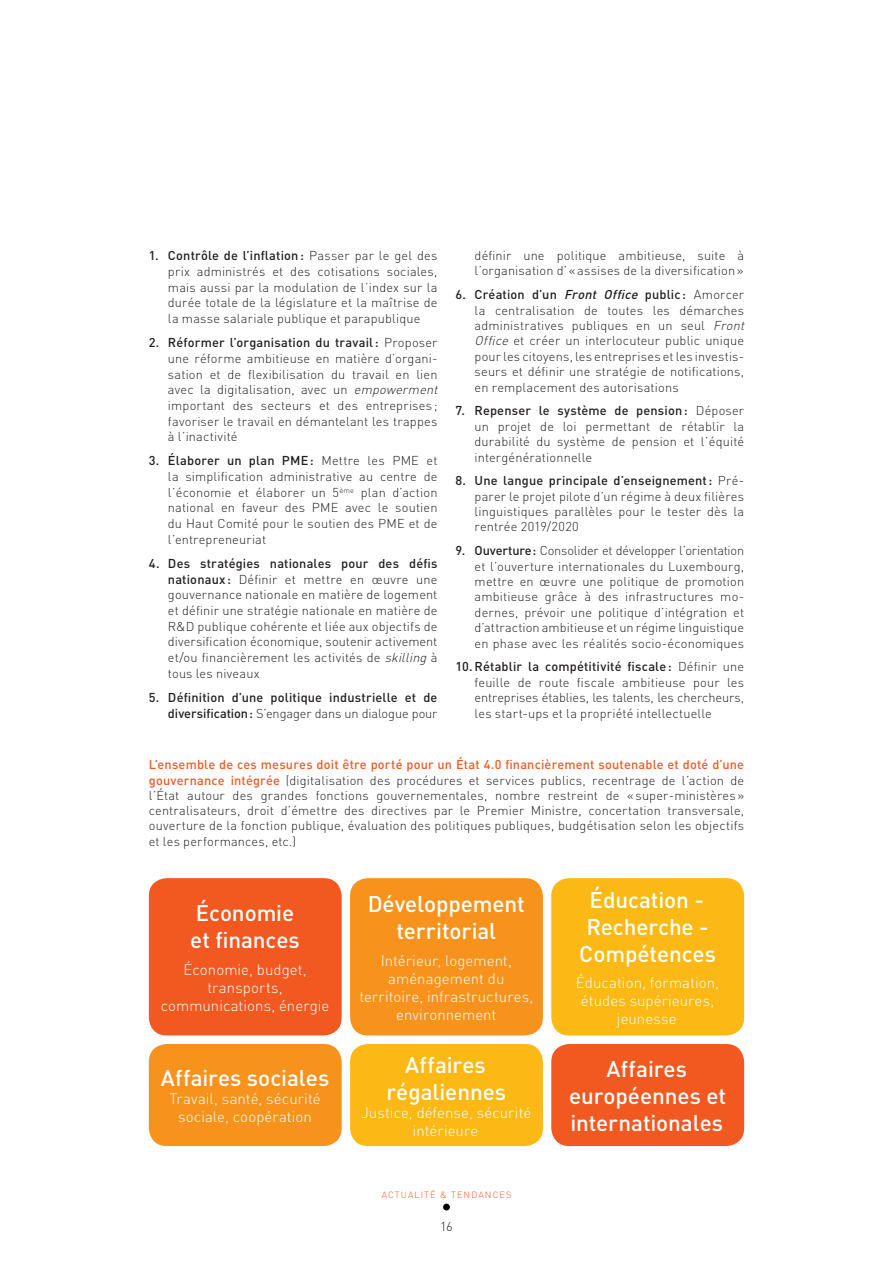
<style>
.page{position:relative;width:893px;height:1263px;background:#fff}
.page>*{position:absolute;margin:0;border:0;box-sizing:border-box;transform-origin:0 0}
.t1{font:500 22.5px/27px "DIN";letter-spacing:-.005em;color:#fff;text-align:center}
.t2{font:300 15px/18px "DIN";letter-spacing:.005em;color:#fff;text-align:center}
.t3{font:300 12.75px/15.3px "DIN";letter-spacing:.015em;color:#231f20;text-align:justify}
.t4{font:500 12.75px/15.6px "DIN";letter-spacing:.015em;color:#231f20;text-align:right}
.t5{font:300 9px "DIN";letter-spacing:.12em;color:#f15921}
.s1{font-weight:500}
.s2{font-style:italic}
.s3{font-weight:300}
.s4{font-weight:500;font-style:italic}
.s5{font-weight:500;color:#f15921}
</style>
<div class="page">
<div style="left:443px;top:1204px;width:7px;height:6px;background:#000;border-radius:50%"></div>
<div style="left:149px;top:878px;width:193px;height:157px;background:#f15921;border-radius:18px"></div>
<div style="left:149px;top:1044px;width:193px;height:102px;background:#f7931d;border-radius:18px"></div>
<div style="left:350px;top:878px;width:193px;height:157px;background:#f7931d;border-radius:18px"></div>
<div style="left:350px;top:1044px;width:193px;height:102px;background:#fcb814;border-radius:18px"></div>
<div style="left:551px;top:878px;width:193px;height:157px;background:#fcb814;border-radius:18px"></div>
<div style="left:551px;top:1044px;width:193px;height:102px;background:#f15921;border-radius:18px"></div>
<p class="t3" style="left:168px;top:248px;width:271px;text-indent:-19px"><span class="s1">1. Contrôle de l’inflation:</span> Passer par le gel des prix administrés et des cotisations sociales, mais aussi par la modulation de l’index sur la durée totale de la législature et la maîtrise de la masse salariale publique et parapublique</p>
<p class="t3" style="left:168px;top:335px;width:274px;text-align:left;text-indent:-19px"><span class="s1">2. Réformer l’organisation du travail:</span> Proposer une réforme ambitieuse en matière d’organi&shy;sation et de flexibilisation du travail en lien avec la digitalisation, avec un <span class="s2">empowerment </span>important des secteurs et des entreprises ; favoriser le travail en démantelant les trappes à l’inactivité</p>
<p class="t3" style="left:168px;top:453px;width:271px;text-indent:-19px"><span class="s1">3. Élaborer un plan PME:</span> Mettre les PME et la simplification administrative au centre de l’économie et élaborer un 5<sup>ème</sup> plan d’action national en faveur des PME avec le soutien du Haut Comité pour le soutien des PME et de l’entrepreneuriat</p>
<p class="t3" style="left:168px;top:555px;width:271px;text-indent:-19px"><span class="s1">4. Des stratégies nationales pour des défis nationaux :</span> Définir et mettre en œuvre une gouvernance nationale en matière de logement et définir une stratégie nationale en matière de R&amp;D publique cohérente et liée aux objectifs de diversification économique, soutenir activement et/ou financièrement les activités de <span class="s2">skilling</span> à tous les niveaux</p>
<p class="t4" style="left:149px;top:689px;width:290px">5. Définition d’une politique industrielle et de diversification: <span class="s3">S’engager dans un dialogue pour</span></p>
<p class="t3" style="left:475px;top:248px;width:271px">définir une politique ambitieuse, suite à l’organisation d’«assises de la diversification»</p>
<p class="t3" style="left:475px;top:287px;width:274px;text-align:left;text-indent:-19px"><span class="s1">6. Création d’un</span> <span class="s4">Front Office</span> <span class="s1">public :</span> Amorcer la centralisation de toutes les démarches administratives publiques en un seul <span class="s2">Front Office</span> et créer un interlocuteur public unique pour les citoyens, les entreprises et les investis&shy;seurs et définir une stratégie de notifications, en remplacement des autorisations</p>
<p class="t3" style="left:475px;top:403px;width:271px;text-indent:-19px"><span class="s1">7. Repenser le système de pension:</span> Déposer un projet de loi permettant de rétablir la durabilité du système de pension et l’équité intergénérationnelle</p>
<p class="t3" style="left:475px;top:473px;width:271px;text-align:left;text-indent:-19px"><span class="s1">8. Une langue principale d’enseignement:</span> Pré&shy;parer le projet pilote d’un régime à deux filières linguistiques parallèles pour le tester dès la rentrée 2019/2020</p>
<p class="t3" style="left:475px;top:543px;width:271px;text-align:left;text-indent:-19px"><span class="s1">9. Ouverture:</span> Consolider et développer l’orientation et l’ouverture internationales du Luxembourg, mettre en œuvre une politique de promotion ambitieuse grâce à des infrastructures mo&shy;dernes, prévoir une politique d’intégration et d’attraction ambitieuse et un régime linguistique en phase avec les réalités socio-économiques</p>
<p class="t3" style="left:475px;top:659px;width:271px;text-indent:-19px"><span class="s1">10.Rétablir la compétitivité fiscale:</span> Définir une feuille de route fiscale ambitieuse pour les entreprises établies, les talents, les chercheurs, les start-ups et la propriété intellectuelle</p>
<p class="t3" style="left:149px;top:757px;width:597px"><span class="s5">L’ensemble de ces mesures doit être porté pour un État 4.0 financièrement soutenable et doté d’une gouvernance intégrée</span> (digitalisation des procédures et services publics, recentrage de l’action de l’État autour des grandes fonctions gouvernementales, nombre restreint de «super-ministères» centralisateurs, droit d’émettre des directives par le Premier Ministre, concertation transversale, ouverture de la fonction publique, évaluation des politiques publiques, budgétisation selon les objectifs et les performances, etc.)</p>
<h1 class="t1" style="left:190px;top:899px;width:111px;text-align:left">Économie et finances</h1>
<p class="t2" style="left:161px;top:960px;width:170px">Économie, budget, transports, communications, énergie</p>
<h1 class="t1" style="left:161px;top:1064px;width:170px">Affaires sociales</h1>
<p class="t2" style="left:169px;top:1090px;width:153px">Travail, santé, sécurité sociale, coopération</p>
<h1 class="t1" style="left:368px;top:890px;width:159px">Développement territorial</h1>
<p class="t2" style="left:359px;top:951px;width:175px">Intérieur, logement, aménagement du territoire, infrastructures, environnement</p>
<h1 class="t1" style="left:386px;top:1050px;width:121px">Affaires régaliennes</h1>
<p class="t2" style="left:361px;top:1103px;width:171px">Justice, défense, sécurité intérieure</p>
<p class="t5" style="left:382px;top:1189px;width:131px">ACTUALITÉ &amp; TENDANCES</p>
<p class="t3" style="left:440px;top:1219px;width:14px">16</p>
<h1 class="t1" style="left:579px;top:885px;width:138px">Éducation -<br>Recherche -<br>Compétences</h1>
<p class="t2" style="left:576px;top:974px;width:145px">Éducation, formation, études supérieures, jeunesse</p>
<h1 class="t1" style="left:569px;top:1055px;width:159px">Affaires européennes et internationales</h1>
</div>
